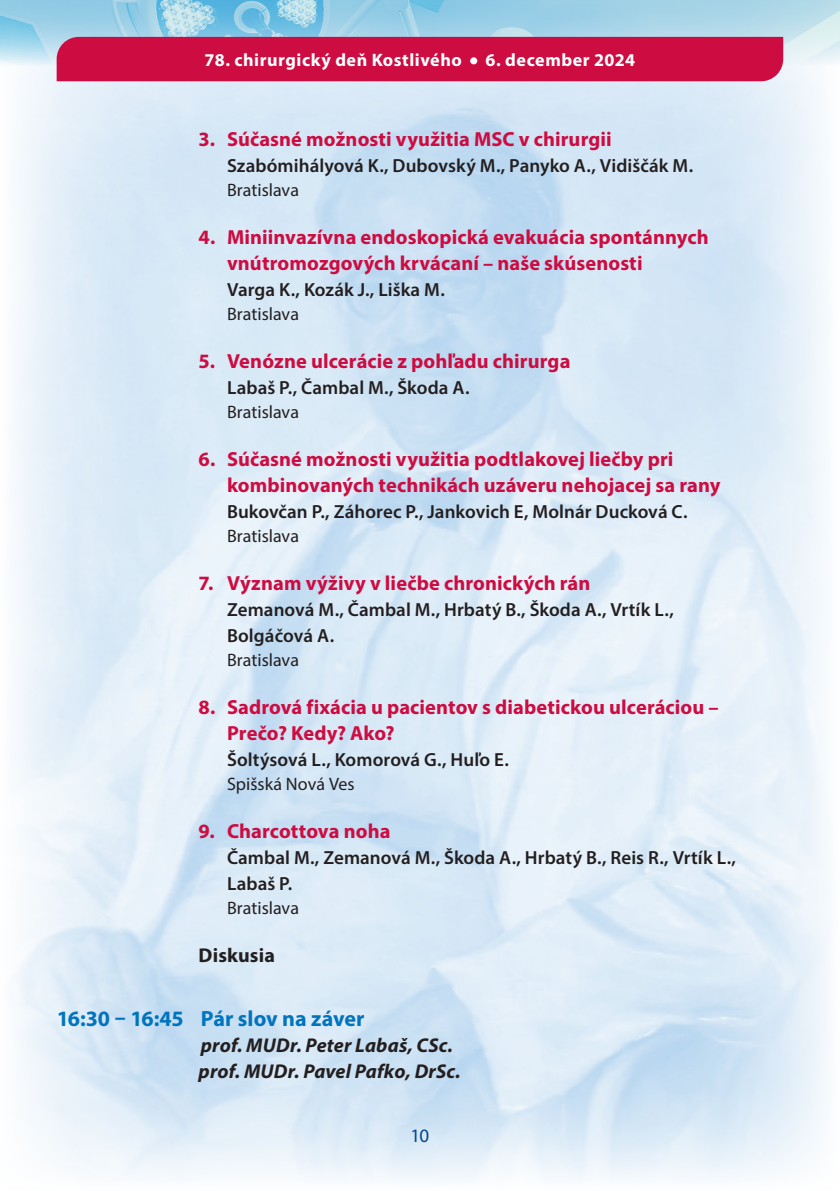
<style>
.page{position:relative;width:840px;height:1191px;background:#fff}
.page>*{position:absolute;margin:0;border:0;box-sizing:border-box;transform-origin:0 0}
.t1{font:700 22px "Myriad Pro";letter-spacing:-.005em;color:#0074be}
.t2{font:700 20.4px/26px "Myriad Pro";letter-spacing:.005em;color:#cd0c41}
.t3{font:italic 700 20px/26px "Myriad Pro";letter-spacing:.005em;color:#231f20}
.t4{font:700 20px "Myriad Pro";letter-spacing:.005em;color:#231f20}
.t5{font:600 19px/26px "Myriad Pro";letter-spacing:.005em;color:#231f20}
.t6{font:19px "Myriad Pro";color:#014589}
.t7{font:18px "Myriad Pro";color:#231f20}
.t8{font:700 18px "Myriad Pro";letter-spacing:.03em;color:#fff}
</style>
<div class="page">
<img style="left:0;top:0;width:839px;height:81px">
<div style="left:57px;top:37px;width:725px;height:44px;background:#cd0c41"></div>
<div style="left:470px;top:57px;width:7px;height:7px;background:#fff;border-radius:50%"></div>
<p class="t8" style="left:204px;top:48px;width:258px">78. chirurgický deň Kostlivého</p>
<p class="t8" style="left:485px;top:48px;width:151px">6. december 2024</p>
<p class="t2" style="left:198px;top:125px;width:414px">3. Súčasné možnosti využitia MSC v chirurgii</p>
<p class="t5" style="left:227px;top:152px;width:467px">Szabómihályová K., Dubovský M., Panyko A., Vidiščák M.</p>
<p class="t7" style="left:227px;top:179px;width:74px">Bratislava</p>
<p class="t2" style="left:227px;top:223px;width:483px;text-indent:-28px">4. Miniinvazívna endoskopická evakuácia spontánnych vnútromozgových krvácaní – naše skúsenosti</p>
<p class="t5" style="left:227px;top:276px;width:219px">Varga K., Kozák J., Liška M.</p>
<p class="t7" style="left:227px;top:303px;width:74px">Bratislava</p>
<p class="t2" style="left:198px;top:347px;width:373px">5. Venózne ulcerácie z pohľadu chirurga</p>
<p class="t5" style="left:227px;top:374px;width:244px">Labaš P., Čambal M., Škoda A.</p>
<p class="t7" style="left:227px;top:401px;width:74px">Bratislava</p>
<p class="t2" style="left:227px;top:445px;width:494px;text-indent:-28px">6. Súčasné možnosti využitia podtlakovej liečby pri kombinovaných technikách uzáveru nehojacej sa rany</p>
<p class="t5" style="left:227px;top:498px;width:462px">Bukovčan P., Záhorec P., Jankovich E, Molnár Ducková C.</p>
<p class="t7" style="left:227px;top:525px;width:74px">Bratislava</p>
<p class="t2" style="left:198px;top:569px;width:393px">7. Význam výživy v liečbe chronických rán</p>
<p class="t5" style="left:227px;top:596px;width:448px">Zemanová M., Čambal M., Hrbatý B., Škoda A., Vrtík L.,<br>Bolgáčová A.</p>
<p class="t7" style="left:227px;top:649px;width:74px">Bratislava</p>
<p class="t2" style="left:227px;top:693px;width:493px;text-indent:-28px">8. Sadrová fixácia u pacientov s diabetickou ulceráciou –<br>Prečo? Kedy? Ako?</p>
<p class="t5" style="left:227px;top:746px;width:283px">Šoltýsová L., Komorová G., Huľo E.</p>
<p class="t7" style="left:227px;top:773px;width:129px">Spišská Nová Ves</p>
<p class="t2" style="left:198px;top:817px;width:193px">9. Charcottova noha</p>
<p class="t5" style="left:227px;top:844px;width:510px">Čambal M., Zemanová M., Škoda A., Hrbatý B., Reis R., Vrtík L.,<br>Labaš P.</p>
<p class="t7" style="left:227px;top:897px;width:74px">Bratislava</p>
<p class="t4" style="left:198px;top:942px;width:78px">Diskusia</p>
<p class="t1" style="left:57px;top:1004px;width:309px">16:30 – 16:45 Pár slov na záver</p>
<p class="t3" style="left:198px;top:1031px;width:263px">prof. MUDr. Peter Labaš, CSc. prof. MUDr. Pavel Pafko, DrSc.</p>
<p class="t6" style="left:410px;top:1124px;width:20px">10</p>
</div>
